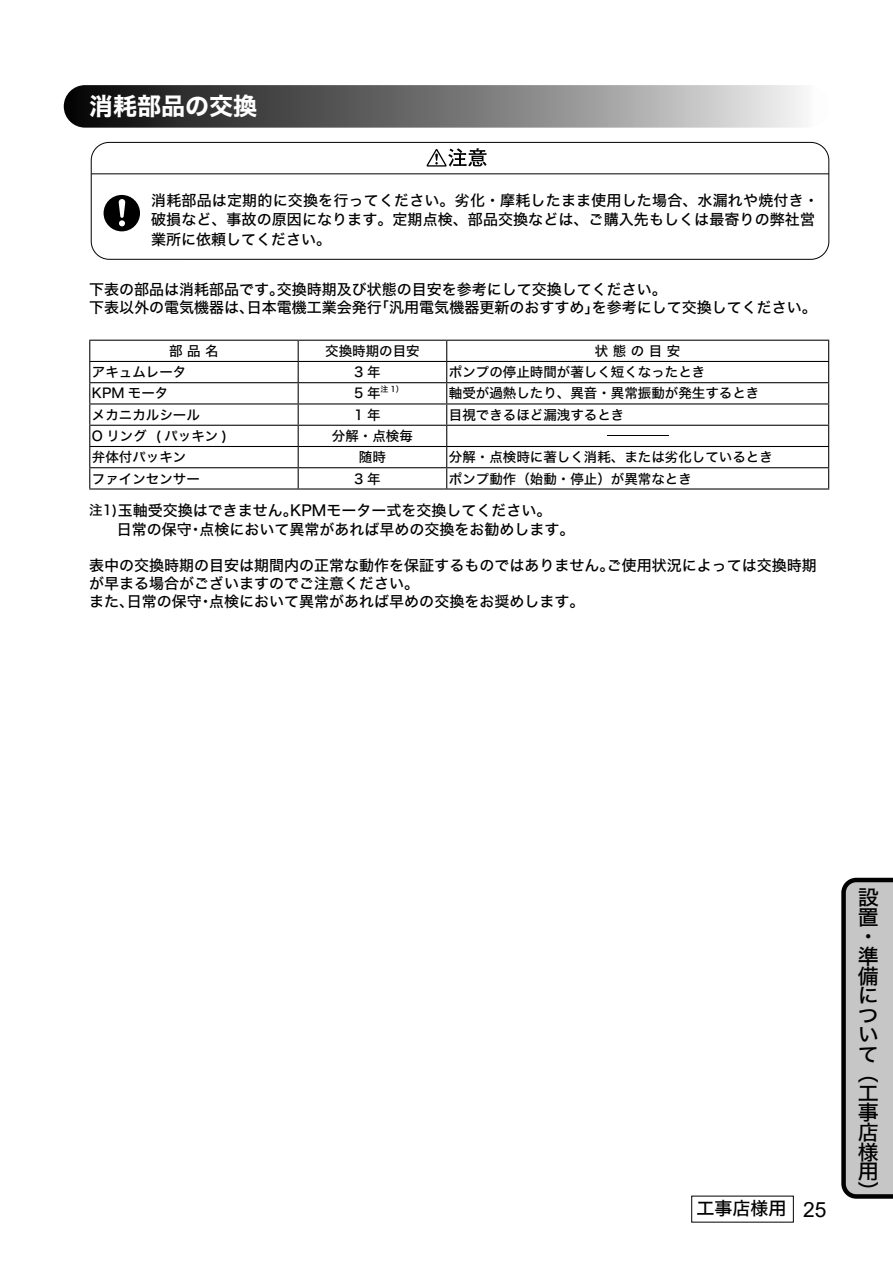
<style>
.page{position:relative;width:893px;height:1263px;background:#fff}
.page>*{position:absolute;margin:0;border:0;box-sizing:border-box;transform-origin:0 0}
.t1{font:24px "Hiragino Kaku W7 90 msp RKSJ H";color:#fff}
.t2{font:20.55px/19.5px "Hiragino Kaku W5 90 msp RKSJ H";color:#000}
.t3{font:18px "Hiragino Kaku W5 90 msp RKSJ H";color:#000}
.t4{font:15px/18px "Hira Kaku Std W5 90 msp RKSJ H";color:#000}
.t5{font:13.5px "Hira Kaku Std W5 90 msp RKSJ H";color:#000}
.t6{font:13.5px "Hira Kaku Std W5 90 msp RKSJ H";color:#000;scale:5 1}
.t7{font:7.8px "Hira Kaku Std W5 90 msp RKSJ H";color:#000}
.s1{font-size:13.5px}
.s2{font-family:"Arial";font-size:21px}
</style>
<div class="page">
<svg style="left:841px;top:878px;width:52px;height:321px;background:#adadad"></svg>
<div style="left:64px;top:85px;width:765px;height:43px;background:linear-gradient(to right,#010101,#f0f0f0);border-radius:21px"></div>
<hr style="left:89px;top:340px;width:209px;height:1px;background:#000">
<hr style="left:298px;top:340px;width:149px;height:1px;background:#000">
<hr style="left:447px;top:340px;width:382px;height:1px;background:#000">
<hr style="left:89px;top:361px;width:209px;height:1px;background:#000">
<hr style="left:298px;top:361px;width:149px;height:1px;background:#000">
<hr style="left:447px;top:361px;width:382px;height:1px;background:#000">
<hr style="left:89px;top:382px;width:209px;height:1px;background:#000">
<hr style="left:298px;top:382px;width:149px;height:1px;background:#000">
<hr style="left:447px;top:382px;width:382px;height:1px;background:#000">
<hr style="left:89px;top:403px;width:209px;height:2px;background:#000">
<hr style="left:298px;top:403px;width:149px;height:2px;background:#000">
<hr style="left:447px;top:403px;width:382px;height:2px;background:#000">
<hr style="left:89px;top:425px;width:209px;height:1px;background:#000">
<hr style="left:298px;top:425px;width:149px;height:1px;background:#000">
<hr style="left:447px;top:425px;width:382px;height:1px;background:#000">
<hr style="left:89px;top:446px;width:209px;height:1px;background:#000">
<hr style="left:298px;top:446px;width:149px;height:1px;background:#000">
<hr style="left:447px;top:446px;width:382px;height:1px;background:#000">
<hr style="left:89px;top:467px;width:209px;height:1px;background:#000">
<svg style="left:89px;top:341px;width:1px;height:147px"></svg>
<hr style="left:298px;top:467px;width:149px;height:1px;background:#000">
<svg style="left:298px;top:341px;width:1px;height:147px"></svg>
<hr style="left:447px;top:467px;width:382px;height:1px;background:#000">
<svg style="left:446px;top:341px;width:1px;height:147px"></svg>
<svg style="left:828px;top:341px;width:1px;height:147px"></svg>
<hr style="left:89px;top:488px;width:740px;height:2px;background:#000">
<div style="left:91px;top:142px;width:738px;height:118px;border:1px solid #000;border-radius:18px"></div>
<svg style="left:427px;top:148px;width:59px;height:19px"></svg>
<hr style="left:91px;top:173px;width:738px;height:1px;background:#000">
<div style="left:104px;top:195px;width:36px;height:36px;background:#000;border-radius:50%"></div>
<svg style="left:119px;top:199px;width:6px;height:27px"></svg>
<h1 class="t1" style="left:89px;top:94px;width:169px">消耗部品の交換</h1>
<p class="t4" style="left:151px;top:192px;width:669px;line-height:19.5px">消耗部品は定期的に交換を行ってください。劣化・摩耗したまま使用した場合、水漏れや焼付き・破損など、事故の原因になります。定期点検、部品交換などは、ご購入先もしくは最寄りの弊社営業所に依頼してください。</p>
<p class="t4" style="left:89px;top:283px;width:729px">下表の部品は消耗部品です。交換時期及び状態の目安を参考にして交換してください。<br>下表以外の電気機器は、日本電機工業会発行「汎用電気機器更新のおすすめ」を参考にして交換してください。</p>
<p class="t5" style="left:169px;top:346px;width:51px">部 品 名</p>
<p class="t5" style="left:325px;top:346px;width:96px">交換時期の目安</p>
<p class="t5" style="left:595px;top:346px;width:87px">状 態 の 目 安</p>
<p class="t5" style="left:92px;top:367px;width:96px">アキュムレータ</p>
<p class="t5" style="left:449px;top:367px;width:258px">ポンプの停止時間が著しく短くなったとき</p>
<p class="t5" style="left:92px;top:388px;width:78px">KPM モータ</p>
<p class="t7" style="left:380px;top:386px;width:25px">注 1）</p>
<p class="t5" style="left:449px;top:388px;width:312px">軸受が過熱したり、異音・異常振動が発生するとき</p>
<p class="t5" style="left:92px;top:410px;width:109px">メカニカルシール</p>
<p class="t5" style="left:449px;top:410px;width:177px">目視できるほど漏洩するとき</p>
<p class="t5" style="left:92px;top:431px;width:137px">O リング ( パッキン )</p>
<p class="t5" style="left:332px;top:431px;width:83px">分解・点検毎</p>
<p class="t6" style="left:604px;top:431px;width:15px">―</p>
<p class="t5" style="left:92px;top:452px;width:96px">弁体付パッキン</p>
<p class="t5" style="left:359px;top:452px;width:28px">随時</p>
<p class="t5" style="left:449px;top:452px;width:325px">分解・点検時に著しく消耗、または劣化しているとき</p>
<p class="t5" style="left:92px;top:473px;width:109px">ファインセンサー</p>
<p class="t5" style="left:449px;top:473px;width:244px">ポンプ動作（始動・停止）が異常なとき</p>
<p class="t4" style="left:117px;top:502px;width:459px;line-height:19.5px;text-indent:-28px"><span class="s1">注1)</span>玉軸受交換はできません。KPMモーター式を交換してください。<br>日常の保守・点検において異常があれば早めの交換をお勧めします。</p>
<p class="t4" style="left:89px;top:558px;width:729px">表中の交換時期の目安は期間内の正常な動作を保証するものではありません。ご使用状況によっては交換時期が早まる場合がございますのでご注意ください。<br>また、日常の保守・点検において異常があれば早めの交換をお奨めします。</p>
<p class="t3" style="left:696px;top:1199px;width:132px">工事店様用 <span class="s2">25</span></p>
<h2 class="t2" style="left:858px;top:889px;width:22px">設置</h2>
<h2 class="t2" style="left:877px;top:931px;width:12px;rotate:90deg">･</h2>
<h2 class="t2" style="left:858px;top:947px;width:22px;text-align:justify">準備について（工事店様用）</h2>
</div>
